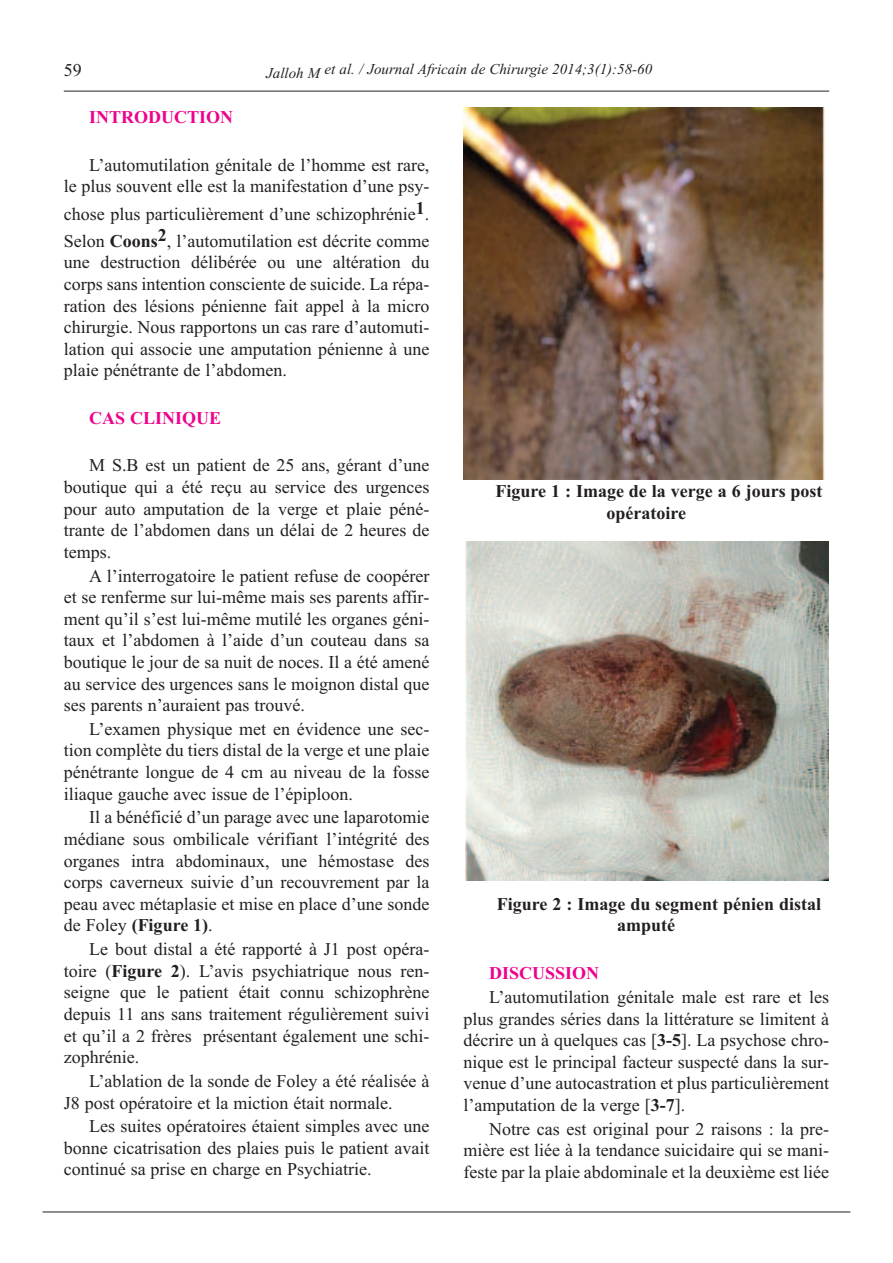
<style>
.page{position:relative;width:893px;height:1263px;background:#fff}
.page>*{position:absolute;margin:0;border:0;box-sizing:border-box;transform-origin:0 0}
.t1{font:18px/21.6px "Times New Roman";color:#231f20;text-align:justify}
.t2{font:700 18px/21.6px "Times New Roman";color:#231f20}
.t3{font:700 18px "Times New Roman";color:#ed028c}
.t4{font:italic 15px "Times New Roman";color:#231f20}
.s1{font-weight:700}
</style>
<div class="page">
<hr style="left:43px;top:1211px;width:807px;height:1px;background:#231f20">
<hr style="left:64px;top:91px;width:765px;height:1px;background:#231f20">
<img style="left:464px;top:107px;width:361px;height:372px">
<img style="left:465px;top:541px;width:364px;height:339px">
<p class="t1" style="left:64px;top:59px;width:19px">59</p>
<p class="t4" style="left:266px;top:60px;width:387px">Jalloh M et al. / Journal Africain de Chirurgie 2014;3(1):58-60</p>
<p class="t3" style="left:89px;top:106px;width:146px">INTRODUCTION</p>
<p class="t1" style="left:64px;top:154px;width:367px;text-align:right">L’automutilation génitale de l’homme est rare,<br>le plus souvent elle est la manifestation d’une psy-</p>
<p class="t1" style="left:64px;top:200px;width:367px;line-height:27.3px">chose plus particulièrement d’une schizophrénie<sup>1</sup>.<br>Selon <span class="s1">Coons</span><sup>2</sup>, l’automutilation est décrite comme</p>
<p class="t1" style="left:64px;top:251px;width:367px">une destruction délibérée ou une altération du corps sans intention consciente de suicide. La répa&shy;ration des lésions pénienne fait appel à la micro chirurgie. Nous rapportons un cas rare d’automuti&shy;lation qui associe une amputation pénienne à une plaie pénétrante de l’abdomen.</p>
<p class="t3" style="left:89px;top:407px;width:133px">CAS CLINIQUE</p>
<p class="t1" style="left:64px;top:454px;width:367px;text-indent:26px">M S.B est un patient de 25 ans, gérant d’une boutique qui a été reçu au service des urgences pour auto amputation de la verge et plaie péné&shy;trante de l’abdomen dans un délai de 2 heures de temps.</p>
<p class="t1" style="left:64px;top:564px;width:367px;text-indent:26px">A l’interrogatoire le patient refuse de coopérer et se renferme sur lui-même mais ses parents affir&shy;ment qu’il s’est lui-même mutilé les organes géni&shy;taux et l’abdomen à l’aide d’un couteau dans sa boutique le jour de sa nuit de noces. Il a été amené au service des urgences sans le moignon distal que ses parents n’auraient pas trouvé.</p>
<p class="t1" style="left:64px;top:718px;width:367px;text-indent:26px">L’examen physique met en évidence une sec&shy;tion complète du tiers distal de la verge et une plaie pénétrante longue de 4 cm au niveau de la fosse iliaque gauche avec issue de l’épiploon.</p>
<p class="t1" style="left:64px;top:806px;width:367px;text-indent:26px">Il a bénéficié d’un parage avec une laparotomie médiane sous ombilicale vérifiant l’intégrité des organes intra abdominaux, une hémostase des corps caverneux suivie d’un recouvrement par la peau avec métaplasie et mise en place d’une sonde de Foley <span class="s1">(Figure 1)</span>.</p>
<p class="t1" style="left:64px;top:938px;width:367px;text-indent:26px">Le bout distal a été rapporté à J1 post opéra&shy;toire (<span class="s1">Figure 2</span>). L’avis psychiatrique nous ren&shy;seigne que le patient était connu schizophrène depuis 11 ans sans traitement régulièrement suivi et qu’il a 2 frères présentant également une schi&shy;zophrénie.</p>
<p class="t1" style="left:64px;top:1070px;width:367px;text-indent:26px">L’ablation de la sonde de Foley a été réalisée à<br>J8 post opératoire et la miction était normale.</p>
<p class="t1" style="left:64px;top:1115px;width:367px;text-indent:26px">Les suites opératoires étaient simples avec une bonne cicatrisation des plaies puis le patient avait continué sa prise en charge en Psychiatrie.</p>
<p class="t2" style="left:606px;top:480px;width:218px;text-indent:-111px">Figure 1 : Image de la verge a 6 jours post opératoire</p>
<p class="t2" style="left:617px;top:893px;width:205px;text-indent:-120px">Figure 2 : Image du segment pénien distal amputé</p>
<p class="t3" style="left:489px;top:962px;width:112px">DISCUSSION</p>
<p class="t1" style="left:463px;top:986px;width:367px;text-indent:26px">L’automutilation génitale male est rare et les plus grandes séries dans la littérature se limitent à décrire un à quelques cas [<span class="s1">3-5</span>]. La psychose chro&shy;nique est le principal facteur suspecté dans la sur&shy;venue d’une autocastration et plus particulièrement l’amputation de la verge [<span class="s1">3-7</span>].</p>
<p class="t1" style="left:463px;top:1118px;width:367px;text-indent:26px">Notre cas est original pour 2 raisons : la pre&shy;mière est liée à la tendance suicidaire qui se mani&shy;feste par la plaie abdominale et la deuxième est liée</p>
</div>
